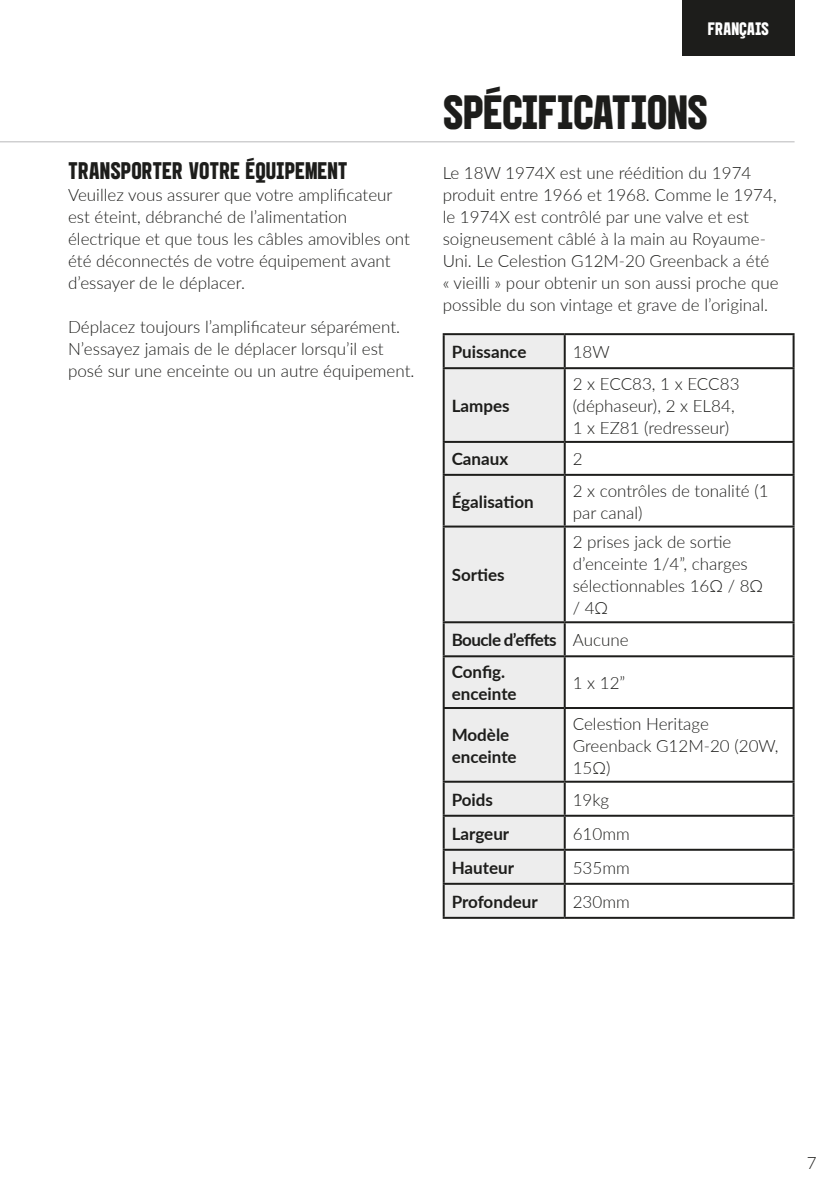
<style>
.page{position:relative;width:840px;height:1191px;background:#fff}
.page>*{position:absolute;margin:0;border:0;box-sizing:border-box;transform-origin:0 0}
.EN_H1_TOC{font:48px "BFF NSFW Marshall Regular";letter-spacing:-.015em;color:#1d1d1b}
.EN_Feature_List{font:24px "BFF NSFW Marshall Regular";color:#1d1d1b}
.t1{font:18px "BFF NSFW Marshall Regular";color:#fff}
.EN_Body_Copy{font:300 17px/22px "Lato";color:#1d1d1b}
.EN_Body_Copy-2{font:700 17px/22px "Lato";color:#1d1d1b}
.EN_Body_Copy-3{font:700 17px "Lato";letter-spacing:-.03em;color:#1d1d1b}
</style>
<div class="page">
<div style="left:681px;top:0;width:113px;height:55px;background:#1d1d1b"></div>
<hr style="left:0;top:141px;width:794px;height:1px;background:#b9b9bb">
<div style="left:444px;top:335px;width:119px;height:581px;background:#ededed"></div>
<hr style="left:442px;top:333px;width:122px;height:2px;background:#1d1d1b">
<hr style="left:442px;top:335px;width:2px;height:32px;background:#1d1d1b">
<hr style="left:564px;top:333px;width:230px;height:2px;background:#1d1d1b">
<hr style="left:563px;top:335px;width:2px;height:32px;background:#1d1d1b">
<hr style="left:792px;top:335px;width:2px;height:32px;background:#1d1d1b">
<hr style="left:442px;top:367px;width:122px;height:2px;background:#1d1d1b">
<hr style="left:442px;top:369px;width:2px;height:72px;background:#1d1d1b">
<hr style="left:564px;top:367px;width:230px;height:2px;background:#1d1d1b">
<hr style="left:563px;top:369px;width:2px;height:72px;background:#1d1d1b">
<hr style="left:792px;top:369px;width:2px;height:72px;background:#1d1d1b">
<hr style="left:442px;top:441px;width:122px;height:2px;background:#1d1d1b">
<hr style="left:442px;top:443px;width:2px;height:31px;background:#1d1d1b">
<hr style="left:564px;top:441px;width:230px;height:2px;background:#1d1d1b">
<hr style="left:563px;top:443px;width:2px;height:31px;background:#1d1d1b">
<hr style="left:792px;top:443px;width:2px;height:31px;background:#1d1d1b">
<hr style="left:442px;top:474px;width:122px;height:2px;background:#1d1d1b">
<hr style="left:442px;top:476px;width:2px;height:49px;background:#1d1d1b">
<hr style="left:564px;top:474px;width:230px;height:2px;background:#1d1d1b">
<hr style="left:563px;top:476px;width:2px;height:49px;background:#1d1d1b">
<hr style="left:792px;top:476px;width:2px;height:49px;background:#1d1d1b">
<hr style="left:442px;top:525px;width:122px;height:2px;background:#1d1d1b">
<hr style="left:442px;top:527px;width:2px;height:94px;background:#1d1d1b">
<hr style="left:564px;top:525px;width:230px;height:2px;background:#1d1d1b">
<hr style="left:563px;top:527px;width:2px;height:94px;background:#1d1d1b">
<hr style="left:792px;top:527px;width:2px;height:94px;background:#1d1d1b">
<hr style="left:442px;top:621px;width:122px;height:2px;background:#1d1d1b">
<hr style="left:442px;top:623px;width:2px;height:32px;background:#1d1d1b">
<hr style="left:564px;top:621px;width:230px;height:2px;background:#1d1d1b">
<hr style="left:563px;top:623px;width:2px;height:32px;background:#1d1d1b">
<hr style="left:792px;top:623px;width:2px;height:32px;background:#1d1d1b">
<hr style="left:442px;top:655px;width:122px;height:2px;background:#1d1d1b">
<hr style="left:442px;top:657px;width:2px;height:50px;background:#1d1d1b">
<hr style="left:564px;top:655px;width:230px;height:2px;background:#1d1d1b">
<hr style="left:563px;top:657px;width:2px;height:50px;background:#1d1d1b">
<hr style="left:792px;top:657px;width:2px;height:50px;background:#1d1d1b">
<hr style="left:442px;top:707px;width:122px;height:2px;background:#1d1d1b">
<hr style="left:442px;top:709px;width:2px;height:71px;background:#1d1d1b">
<hr style="left:564px;top:707px;width:230px;height:2px;background:#1d1d1b">
<hr style="left:563px;top:709px;width:2px;height:71px;background:#1d1d1b">
<hr style="left:792px;top:709px;width:2px;height:71px;background:#1d1d1b">
<hr style="left:442px;top:780px;width:122px;height:2px;background:#1d1d1b">
<hr style="left:442px;top:782px;width:2px;height:32px;background:#1d1d1b">
<hr style="left:564px;top:780px;width:230px;height:2px;background:#1d1d1b">
<hr style="left:563px;top:782px;width:2px;height:32px;background:#1d1d1b">
<hr style="left:792px;top:782px;width:2px;height:32px;background:#1d1d1b">
<hr style="left:442px;top:814px;width:122px;height:2px;background:#1d1d1b">
<hr style="left:442px;top:816px;width:2px;height:32px;background:#1d1d1b">
<hr style="left:564px;top:814px;width:230px;height:2px;background:#1d1d1b">
<hr style="left:563px;top:816px;width:2px;height:32px;background:#1d1d1b">
<hr style="left:792px;top:816px;width:2px;height:32px;background:#1d1d1b">
<hr style="left:442px;top:848px;width:122px;height:2px;background:#1d1d1b">
<hr style="left:442px;top:850px;width:2px;height:32px;background:#1d1d1b">
<hr style="left:564px;top:848px;width:230px;height:2px;background:#1d1d1b">
<hr style="left:563px;top:850px;width:2px;height:32px;background:#1d1d1b">
<hr style="left:792px;top:850px;width:2px;height:32px;background:#1d1d1b">
<hr style="left:442px;top:882px;width:122px;height:2px;background:#1d1d1b">
<hr style="left:442px;top:884px;width:2px;height:32px;background:#1d1d1b">
<hr style="left:564px;top:882px;width:230px;height:2px;background:#1d1d1b">
<hr style="left:563px;top:884px;width:2px;height:32px;background:#1d1d1b">
<hr style="left:792px;top:884px;width:2px;height:32px;background:#1d1d1b">
<hr style="left:442px;top:916px;width:122px;height:2px;background:#1d1d1b">
<hr style="left:564px;top:916px;width:230px;height:2px;background:#1d1d1b">
<p class="EN_Feature_List" style="left:68px;top:157px;width:281px">TRANSPORTER VOTRE ÉQUIPEMENT</p>
<p class="EN_Body_Copy" style="left:68px;top:183px;width:343px">Veuillez vous assurer que votre amplificateur est éteint, débranché de l’alimentation électrique et que tous les câbles amovibles ont été déconnectés de votre équipement avant d’essayer de le déplacer.</p>
<p class="EN_Body_Copy" style="left:68px;top:315px;width:348px">Déplacez toujours l’amplificateur séparément.<br>N’essayez jamais de le déplacer lorsqu’il est posé sur une enceinte ou un autre équipement.</p>
<p class="t1" style="left:707px;top:18px;width:63px">FRANÇAIS</p>
<p class="EN_H1_TOC" style="left:442px;top:85px;width:266px">SPÉCIFICATIONS</p>
<p class="EN_Body_Copy" style="left:442px;top:161px;width:337px">Le 18W 1974X est une réédition du 1974 produit entre 1966 et 1968. Comme le 1974, le 1974X est contrôlé par une valve et est soigneusement câblé à la main au Royaume-Uni. Le Celestion G12M-20 Greenback a été « vieilli » pour obtenir un son aussi proche que possible du son vintage et grave de l’original.</p>
<p class="EN_Body_Copy-2" style="left:451px;top:340px;width:76px">Puissance</p>
<p class="EN_Body_Copy" style="left:572px;top:340px;width:39px">18W</p>
<p class="EN_Body_Copy-2" style="left:451px;top:394px;width:59px">Lampes</p>
<p class="EN_Body_Copy" style="left:572px;top:372px;width:168px">2 x ECC83, 1 x ECC83 (déphaseur), 2 x EL84,<br>1 x EZ81 (redresseur)</p>
<p class="EN_Body_Copy-2" style="left:451px;top:447px;width:58px">Canaux</p>
<p class="EN_Body_Copy" style="left:572px;top:447px;width:11px">2</p>
<p class="EN_Body_Copy-2" style="left:451px;top:489px;width:83px">Égalisation</p>
<p class="EN_Body_Copy" style="left:572px;top:479px;width:197px">2 x contrôles de tonalité (1 par canal)</p>
<p class="EN_Body_Copy-2" style="left:451px;top:563px;width:54px">Sorties</p>
<p class="EN_Body_Copy" style="left:572px;top:530px;width:192px">2 prises jack de sortie d’enceinte 1/4”, charges sélectionnables 16Ω / 8Ω / 4Ω</p>
<p class="EN_Body_Copy-3" style="left:451px;top:627px;width:106px">Boucle d’effets</p>
<p class="EN_Body_Copy" style="left:572px;top:628px;width:57px">Aucune</p>
<p class="EN_Body_Copy-2" style="left:451px;top:660px;width:66px">Config. enceinte</p>
<p class="EN_Body_Copy" style="left:572px;top:671px;width:54px">1 x 12”</p>
<p class="EN_Body_Copy-2" style="left:451px;top:723px;width:66px">Modèle enceinte</p>
<p class="EN_Body_Copy" style="left:572px;top:712px;width:207px">Celestion Heritage<br>Greenback G12M-20 (20W,<br>15Ω)</p>
<p class="EN_Body_Copy-2" style="left:451px;top:787px;width:43px">Poids</p>
<p class="EN_Body_Copy" style="left:572px;top:788px;width:38px">19kg</p>
<p class="EN_Body_Copy-2" style="left:451px;top:821px;width:59px">Largeur</p>
<p class="EN_Body_Copy" style="left:572px;top:822px;width:58px">610mm</p>
<p class="EN_Body_Copy-2" style="left:451px;top:855px;width:64px">Hauteur</p>
<p class="EN_Body_Copy" style="left:572px;top:856px;width:58px">535mm</p>
<p class="EN_Body_Copy-2" style="left:451px;top:889px;width:87px">Profondeur</p>
<p class="EN_Body_Copy" style="left:572px;top:890px;width:58px">230mm</p>
<p class="EN_Body_Copy" style="left:806px;top:1151px;width:11px">7</p>
</div>
